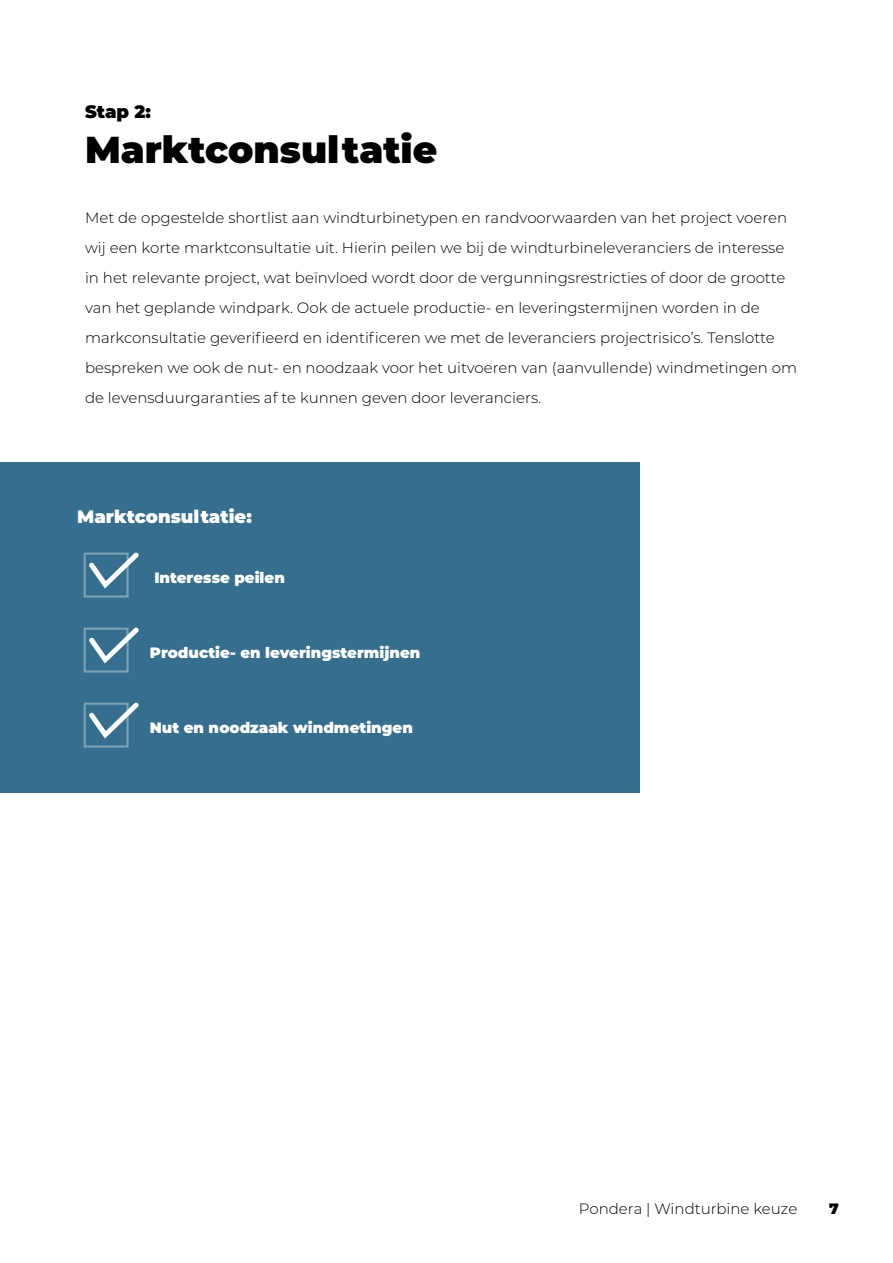
<style>
.page{position:relative;width:893px;height:1263px;background:#fff}
.page>*{position:absolute;margin:0;border:0;box-sizing:border-box;transform-origin:0 0}
.t1{font:900 37.5px "Montserrat";color:#000}
.t2{font:900 18px "Montserrat";color:#fff}
.t3{font:900 18px "Montserrat";color:#000}
.t4{font:300 15px/30px "Montserrat";color:#000}
.t5{font:900 15px "Montserrat";color:#fff}
.t6{font:900 15px "Montserrat";color:#000}
</style>
<div class="page">
<div style="left:0;top:463px;width:639px;height:330px;background:#356e8f"></div>
<div style="left:84px;top:553px;width:45px;height:45px;border:2px solid #7ca0b0"></div>
<div style="left:84px;top:628px;width:45px;height:45px;border:2px solid #7ca0b0"></div>
<div style="left:84px;top:703px;width:45px;height:45px;border:2px solid #7ca0b0"></div>
<svg style="left:89px;top:552px;width:50px;height:36px"></svg>
<svg style="left:89px;top:627px;width:50px;height:36px"></svg>
<svg style="left:89px;top:702px;width:50px;height:36px"></svg>
<p class="t3" style="left:85px;top:98px;width:68px">Stap 2:</p>
<h1 class="t1" style="left:85px;top:121px;width:354px">Marktconsultatie</h1>
<p class="t4" style="left:85px;top:202px;width:714px">Met de opgestelde shortlist aan windturbinetypen en randvoorwaarden van het project voeren wij een korte marktconsultatie uit. Hierin peilen we bij de windturbineleveranciers de interesse in het relevante project, wat beïnvloed wordt door de vergunningsrestricties of door de grootte van het geplande windpark. Ook de actuele productie- en leveringstermijnen worden in de markconsultatie geverifieerd en identificeren we met de leveranciers projectrisico’s. Tenslotte bespreken we ook de nut- en noodzaak voor het uitvoeren van (aanvullende) windmetingen om de levensduurgaranties af te kunnen geven door leveranciers.</p>
<p class="t2" style="left:77px;top:503px;width:176px">Marktconsultatie:</p>
<p class="t5" style="left:154px;top:566px;width:132px">Interesse peilen</p>
<p class="t5" style="left:150px;top:641px;width:272px">Productie- en leveringstermijnen</p>
<p class="t5" style="left:150px;top:716px;width:265px">Nut en noodzaak windmetingen</p>
<p class="t4" style="left:579px;top:1193px;width:220px">Pondera | Windturbine keuze</p>
<p class="t6" style="left:829px;top:1197px;width:11px">7</p>
</div>
